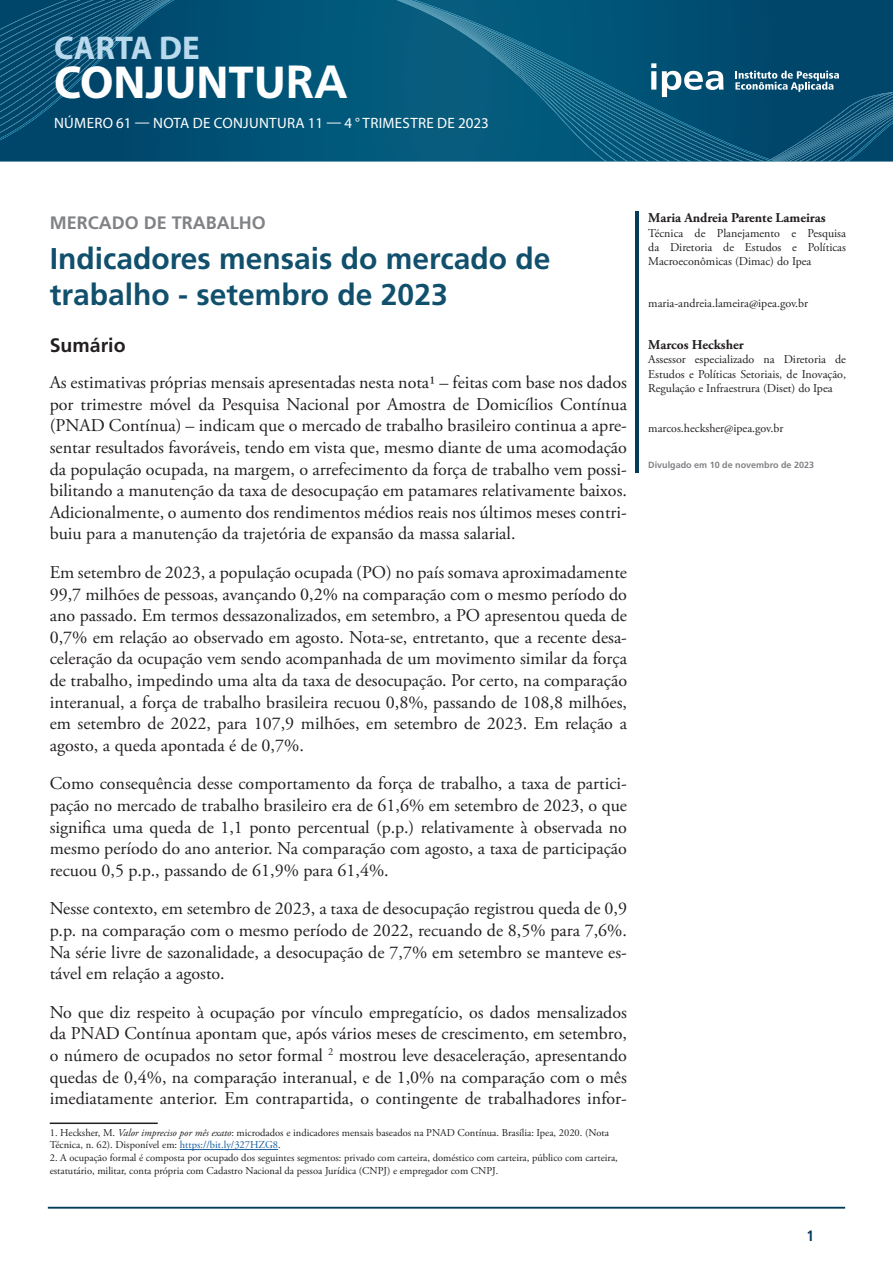
<style>
.page{position:relative;width:893px;height:1263px;background:#fff}
.page>*{position:absolute;margin:0;border:0;box-sizing:border-box;transform-origin:0 0}
.t1{font:700 46.5px "Myriad Pro";color:#fff}
.t2{font:700 33px "Myriad Pro";color:#b9d9ed}
.titulo-principal{font:700 30px/36px "Frutiger LT Pro";color:#11506d}
.t3{font:700 19.5px "Frutiger LT Pro";color:#231f20}
.corpo_de_texto{font:18px/21.6px "Adobe Garamond Pro";color:#231f20;text-align:justify}
.titulo-sessao{font:700 18px "Frutiger LT Pro";color:#808285}
.t4{font:15px "Myriad Pro";letter-spacing:.02em;color:#fff}
.t5{font:700 condensed 15px "Frutiger LT Pro";color:#013d59}
.nome_autor{font:700 13.5px "Adobe Garamond Pro";color:#231f20}
.cargo_autor{font:12px/14.4px "Adobe Garamond Pro";color:#231f20;text-align:justify}
.Footnote_text{font:10.5px/12.6px "Adobe Garamond Pro";color:#231f20}
.email_autor{font:700 9px "Frutiger LT Pro";color:#808285}
.s1{font-family:"Frutiger LT Pro"}
.s2{font-style:italic}
.s3{color:#175d9e}
</style>
<div class="page">
<hr style="left:48px;top:1207px;width:797px;height:1px;background:#013d59">
<div style="left:777px;top:0;width:116px;height:71px;background:#00466b"></div>
<svg style="left:0;top:0;width:397px;height:162px;background:#015476"></svg>
<svg style="left:0;top:0;width:174px;height:140px;background:#084e72"></svg>
<div style="left:724px;top:0;width:53px;height:162px;background:#00496e"></div>
<svg style="left:397px;top:0;width:327px;height:162px;background:#0e5f80"></svg>
<svg style="left:735px;top:71px;width:158px;height:91px;background:#17597a"></svg>
<hr style="left:635px;top:211px;width:3px;height:261px;background:#013d59">
<hr style="left:50px;top:1122px;width:108px;height:2px;background:#231f20">
<hr style="left:180px;top:1149px;width:98px;height:1px;background:#175d9e">
<h2 class="t2" style="left:54px;top:26px;width:147px">CARTA DE</h2>
<h1 class="t1" style="left:54px;top:52px;width:295px">CONJUNTU<span class="s1">RA</span></h1>
<p class="t4" style="left:54px;top:114px;width:436px">NÚMERO 61 — NOTA DE CONJUNTURA 11 — 4 ° TRIMESTRE DE 2023</p>
<p class="titulo-sessao" style="left:50px;top:212px;width:218px">MERCADO DE TRABALHO</p>
<p class="titulo-principal" style="left:50px;top:241px;width:502px">Indicadores mensais do mercado de trabalho - setembro de 2023</p>
<p class="t3" style="left:50px;top:333px;width:77px">Sumário</p>
<p class="corpo_de_texto" style="left:50px;top:372px;width:579px">As estimativas próprias mensais apresentadas nesta nota1 – feitas com base nos dados por trimestre móvel da Pesquisa Nacional por Amostra de Domicílios Contínua (PNAD Contínua) – indicam que o mercado de trabalho brasileiro continua a apre&shy;sentar resultados favoráveis, tendo em vista que, mesmo diante de uma acomodação da população ocupada, na margem, o arrefecimento da força de trabalho vem possi&shy;bilitando a manutenção da taxa de desocupação em patamares relativamente baixos.<br>Adicionalmente, o aumento dos rendimentos médios reais nos últimos meses contri&shy;buiu para a manutenção da trajetória de expansão da massa salarial.</p>
<p class="corpo_de_texto" style="left:50px;top:562px;width:579px">Em setembro de 2023, a população ocupada (PO) no país somava aproximadamente 99,7 milhões de pessoas, avançando 0,2% na comparação com o mesmo período do ano passado. Em termos dessazonalizados, em setembro, a PO apresentou queda de 0,7% em relação ao observado em agosto. Nota-se, entretanto, que a recente desa&shy;celeração da ocupação vem sendo acompanhada de um movimento similar da força de trabalho, impedindo uma alta da taxa de desocupação. Por certo, na comparação interanual, a força de trabalho brasileira recuou 0,8%, passando de 108,8 milhões, em setembro de 2022, para 107,9 milhões, em setembro de 2023. Em relação a agosto, a queda apontada é de 0,7%.</p>
<p class="corpo_de_texto" style="left:50px;top:773px;width:579px">Como consequência desse comportamento da força de trabalho, a taxa de partici&shy;pação no mercado de trabalho brasileiro era de 61,6% em setembro de 2023, o que significa uma queda de 1,1 ponto percentual (p.p.) relativamente à observada no mesmo período do ano anterior. Na comparação com agosto, a taxa de participação recuou 0,5 p.p., passando de 61,9% para 61,4%.</p>
<p class="corpo_de_texto" style="left:50px;top:898px;width:579px">Nesse contexto, em setembro de 2023, a taxa de desocupação registrou queda de 0,9 p.p. na comparação com o mesmo período de 2022, recuando de 8,5% para 7,6%.<br>Na série livre de sazonalidade, a desocupação de 7,7% em setembro se manteve es&shy;tável em relação a agosto.</p>
<p class="corpo_de_texto" style="left:50px;top:1002px;width:579px">No que diz respeito à ocupação por vínculo empregatício, os dados mensalizados da PNAD Contínua apontam que, após vários meses de crescimento, em setembro, o número de ocupados no setor formal <sup>2</sup> mostrou leve desaceleração, apresentando quedas de 0,4%, na comparação interanual, e de 1,0% na comparação com o mês imediatamente anterior. Em contrapartida, o contingente de trabalhadores infor-</p>
<p class="Footnote_text" style="left:50px;top:1126px;width:561px">1. Hecksher, M. <span class="s2">Valor impreciso por mês exato</span>: microdados e indicadores mensais baseados na PNAD Contínua. Brasília: Ipea, 2020. (Nota<br>Técnica, n. 62). Disponível em: <span class="s3">https://bit.ly/327HZG8</span>.</p>
<p class="Footnote_text" style="left:50px;top:1152px;width:570px">2. A ocupação formal é composta por ocupado dos seguintes segmentos: privado com carteira, doméstico com carteira, público com carteira, estatutário, militar, conta própria com Cadastro Nacional da pessoa Jurídica (CNPJ) e empregador com CNPJ.</p>
<p class="nome_autor" style="left:648px;top:210px;width:179px">Maria Andreia Parente Lameiras</p>
<p class="cargo_autor" style="left:648px;top:226px;width:199px">Técnica de Planejamento e Pesquisa da Diretoria de Estudos e Políticas Macroeconômicas (Dimac) do Ipea</p>
<p class="cargo_autor" style="left:648px;top:296px;width:161px">maria-andreia.lameira@ipea.gov.br</p>
<p class="nome_autor" style="left:648px;top:337px;width:97px">Marcos Hecksher</p>
<p class="cargo_autor" style="left:648px;top:353px;width:199px">Assessor especializado na Diretoria de Estudos e Políticas Setoriais, de Inovação, Regulação e Infraestrura (Diset) do Ipea</p>
<p class="cargo_autor" style="left:648px;top:421px;width:137px">marcos.hecksher@ipea.gov.br</p>
<p class="email_autor" style="left:648px;top:460px;width:167px">Divulgado em 10 de novembro de 2023</p>
<p class="t5" style="left:807px;top:1227px;width:9px">1</p>
</div>
